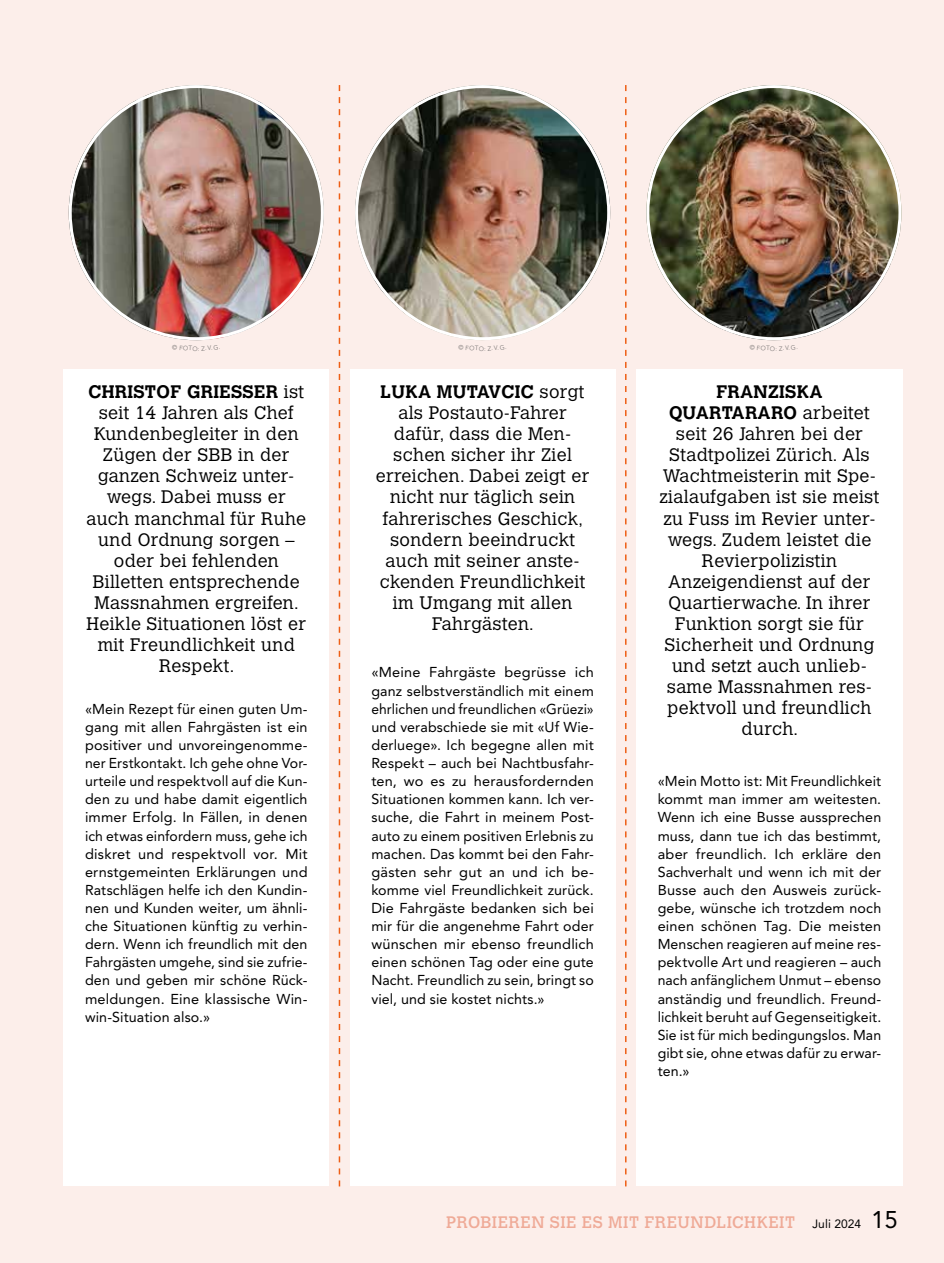
<style>
.page{position:relative;width:944px;height:1263px;background:#fceeea}
.page>*{position:absolute;margin:0;border:0;box-sizing:border-box;transform-origin:0 0}
.t1{font:300 18px/21px "Calvert MT Std";letter-spacing:.02em;color:#000;text-align:center}
.t2{font:16.5px "Calvert MT Std";letter-spacing:.03em;color:#efaa97}
.t3{font:14.25px/18.1px "Avenir LT Std";letter-spacing:.01em;color:#000;text-align:justify}
.t4{font:12px "Avenir LT Std";letter-spacing:.01em;color:#000}
.s1{font-weight:700}
.s2{font-size:24px}
</style>
<div class="page">
<div style="left:636px;top:369px;width:266px;height:817px;background:#fff"></div>
<div style="left:64px;top:369px;width:265px;height:817px;background:#fff"></div>
<svg style="left:625px;top:85px;width:1px;height:1101px"></svg>
<div style="left:350px;top:369px;width:265px;height:817px;background:#fff"></div>
<img style="left:355px;top:85px;width:255px;height:255px;border-radius:128px">
<img style="left:69px;top:85px;width:255px;height:255px;border-radius:128px">
<svg style="left:339px;top:85px;width:1px;height:1101px"></svg>
<img style="left:646px;top:85px;width:255px;height:255px;border-radius:128px">
<p class="t1" style="left:86px;top:382px;width:221px"><span class="s1">CHRISTOF GRIESSER</span> ist seit 14 Jahren als Chef<br>Kundenbegleiter in den<br>Zügen der SBB in der ganzen Schweiz unter&shy;wegs. Dabei muss er auch manchmal für Ruhe und Ordnung sorgen – oder bei fehlenden<br>Billetten entsprechende<br>Massnahmen ergreifen.<br>Heikle Situationen löst er mit Freundlichkeit und<br>Respekt.</p>
<p class="t3" style="left:85px;top:700px;width:224px">«Mein Rezept für einen guten Um&shy;gang mit allen Fahrgästen ist ein positiver und unvoreingenomme&shy;ner Erstkontakt. Ich gehe ohne Vor&shy;urteile und respektvoll auf die Kun&shy;den zu und habe damit eigentlich immer Erfolg. In Fällen, in denen ich etwas einfordern muss, gehe ich diskret und respektvoll vor. Mit ernstgemeinten Erklärungen und Ratschlägen helfe ich den Kundin&shy;nen und Kunden weiter, um ähnli&shy;che Situationen künftig zu verhin&shy;dern. Wenn ich freundlich mit den Fahrgästen umgehe, sind sie zufrie&shy;den und geben mir schöne Rück&shy;meldungen. Eine klassische Win&shy;win-Situation also.»</p>
<p class="t1" style="left:376px;top:382px;width:215px"><span class="s1">LUKA MUTAVCIC</span> sorgt als Postauto-Fahrer dafür, dass die Men&shy;schen sicher ihr Ziel erreichen. Dabei zeigt er nicht nur täglich sein fahrerisches Geschick, sondern beeindruckt auch mit seiner anste&shy;ckenden Freundlichkeit im Umgang mit allen<br>Fahrgästen.</p>
<p class="t3" style="left:371px;top:663px;width:224px">«Meine Fahrgäste begrüsse ich ganz selbstverständlich mit einem ehrlichen und freundlichen «Grüezi» und verabschiede sie mit «Uf Wie&shy;derluege». Ich begegne allen mit Respekt – auch bei Nachtbusfahr&shy;ten, wo es zu herausfordernden Situationen kommen kann. Ich ver&shy;suche, die Fahrt in meinem Post&shy;auto zu einem positiven Erlebnis zu machen. Das kommt bei den Fahr&shy;gästen sehr gut an und ich be&shy;komme viel Freundlichkeit zurück.<br>Die Fahrgäste bedanken sich bei mir für die angenehme Fahrt oder wünschen mir ebenso freundlich einen schönen Tag oder eine gute Nacht. Freundlich zu sein, bringt so viel, und sie kostet nichts.»</p>
<p class="t1" style="left:659px;top:382px;width:221px"><span class="s1">FRANZISKA<br>QUARTARARO</span> arbeitet seit 26 Jahren bei der<br>Stadtpolizei Zürich. Als<br>Wachtmeisterin mit Spe&shy;zialaufgaben ist sie meist zu Fuss im Revier unter&shy;wegs. Zudem leistet die<br>Revierpolizistin<br>Anzeigendienst auf der<br>Quartierwache. In ihrer<br>Funktion sorgt sie für<br>Sicherheit und Ordnung und setzt auch unlieb&shy;same Massnahmen res&shy;pektvoll und freundlich durch.</p>
<p class="t3" style="left:658px;top:772px;width:225px">«Mein Motto ist: Mit Freundlichkeit kommt man immer am weitesten.<br>Wenn ich eine Busse aussprechen muss, dann tue ich das bestimmt, aber freundlich. Ich erkläre den Sachverhalt und wenn ich mit der Busse auch den Ausweis zurück&shy;gebe, wünsche ich trotzdem noch einen schönen Tag. Die meisten Menschen reagieren auf meine res&shy;pektvolle Art und reagieren – auch nach anfänglichem Unmut – ebenso anständig und freundlich. Freund&shy;lichkeit beruht auf Gegenseitigkeit.<br>Sie ist für mich bedingungslos. Man gibt sie, ohne etwas dafür zu erwar&shy;ten.»</p>
<p class="t2" style="left:446px;top:1212px;width:351px">PROBIEREN SIE ES MIT FREUNDLICHKEIT</p>
<p class="t4" style="left:812px;top:1216px;width:87px">Juli 2024 <span class="s2">15</span></p>
</div>
